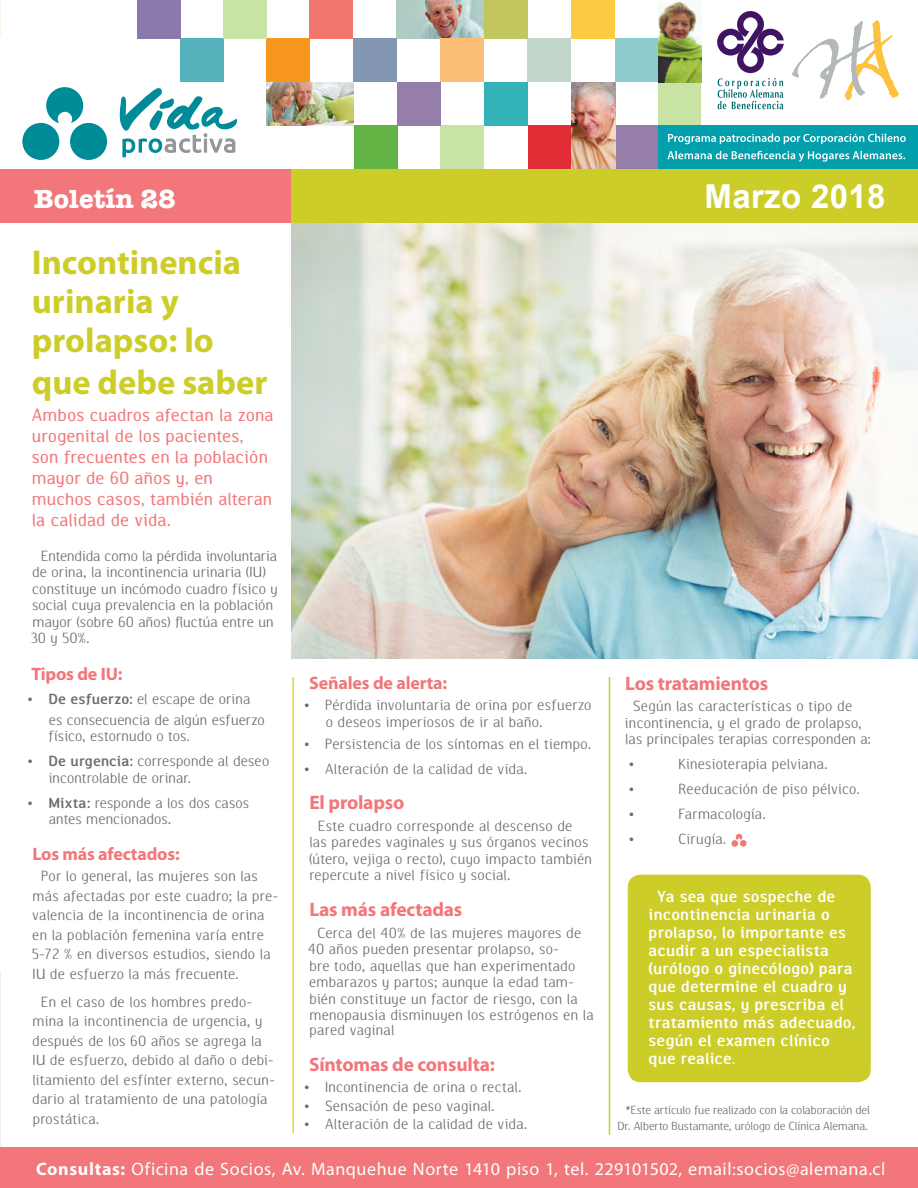
<style>
.page{position:relative;width:918px;height:1188px;background:#fff}
.page>*{position:absolute;margin:0;border:0;box-sizing:border-box;transform-origin:0 0}
.Texto{font:700 34.5px/39px "Myriad Pro";color:#cdcd2a}
.Título{font:700 33px "Arial";letter-spacing:.01em;color:#fff}
.Título-2{font:700 27px "American Typewriter";color:#fff}
.Titular{font:700 19.5px "Myriad Pro";letter-spacing:-.01em;color:#f2767a}
.Titular-2{font:18px/21px "Indo Sans 04";color:#f2787b}
.Titular-3{font:18px "Myriad Pro";letter-spacing:.03em;color:#fff}
.Titular-4{font:700 18px "Myriad Pro";letter-spacing:-.01em;color:#f2767a}
.Titular-5{font:700 16.5px/18px "Indo Sans 04";letter-spacing:.01em;color:#fff}
.Titular-6{font:300 15px/16.5px "Indo Sans 04";letter-spacing:.01em;color:#6b6b6e}
.Titular-7{font:300 12px/16.5px "Indo Sans 04";letter-spacing:-.005em;color:#6b6b6e;text-align:right}
.s1{font-weight:700}
.s2{font-weight:300}
</style>
<div class="page">
<div style="left:628px;top:875px;width:243px;height:207px;background:#cdcd2a;border-radius:13px"></div>
<img style="left:291px;top:223px;width:627px;height:436px">
<hr style="left:609px;top:677px;width:1px;height:458px;background:#cdcd2a">
<hr style="left:292px;top:677px;width:2px;height:456px;background:#eed611">
<div style="left:0;top:169px;width:292px;height:54px;background:#f2767a"></div>
<div style="left:659px;top:82px;width:42px;height:45px;background:#c9e3a4"></div>
<div style="left:441px;top:126px;width:43px;height:43px;background:#c9e3a4"></div>
<div style="left:354px;top:126px;width:43px;height:43px;background:#62b545"></div>
<img style="left:396px;top:0;width:88px;height:38px">
<div style="left:527px;top:39px;width:44px;height:43px;background:#c2d6cb"></div>
<div style="left:615px;top:39px;width:44px;height:43px;background:#8fccd0"></div>
<div style="left:484px;top:82px;width:44px;height:43px;background:#33b3b7"></div>
<div style="left:180px;top:39px;width:43px;height:43px;background:#54b2bd"></div>
<div style="left:266px;top:39px;width:44px;height:43px;background:#f7971d"></div>
<div style="left:353px;top:39px;width:44px;height:43px;background:#8397b2"></div>
<div style="left:615px;top:126px;width:44px;height:43px;background:#967eaa"></div>
<div style="left:528px;top:126px;width:43px;height:43px;background:#e12d35"></div>
<img style="left:571px;top:82px;width:44px;height:87px">
<img style="left:266px;top:82px;width:88px;height:43px">
<img style="left:659px;top:0;width:42px;height:82px">
<div style="left:440px;top:39px;width:44px;height:43px;background:#fcbe75"></div>
<div style="left:397px;top:82px;width:43px;height:43px;background:#967eaa"></div>
<div style="left:223px;top:0;width:44px;height:38px;background:#c9e3a4"></div>
<div style="left:571px;top:0;width:44px;height:38px;background:#fbcc41"></div>
<div style="left:310px;top:0;width:43px;height:38px;background:#f1766e"></div>
<div style="left:137px;top:0;width:43px;height:38px;background:#8a7aab"></div>
<div style="left:484px;top:0;width:43px;height:38px;background:#c1c65f"></div>
<div style="left:22px;top:123px;width:37px;height:37px;background:#008b98;border-radius:50%"></div>
<div style="left:70px;top:123px;width:37px;height:37px;background:#008b98;border-radius:50%"></div>
<svg style="left:46px;top:87px;width:37px;height:36px"></svg>
<svg style="left:120px;top:88px;width:117px;height:70px"></svg>
<div style="left:659px;top:126px;width:259px;height:43px;background:#02a0ad"></div>
<svg style="left:667px;top:151px;width:238px;height:11px"></svg>
<svg style="left:668px;top:134px;width:238px;height:10px"></svg>
<svg style="left:717px;top:11px;width:67px;height:98px"></svg>
<div style="left:0;top:1148px;width:918px;height:40px;background:#f2767a"></div>
<div style="left:732px;top:840px;width:6px;height:7px;background:#f2767a;border-radius:50%"></div>
<div style="left:740px;top:840px;width:7px;height:7px;background:#f2767a;border-radius:50%"></div>
<svg style="left:736px;top:834px;width:6px;height:7px"></svg>
<div style="left:292px;top:169px;width:626px;height:54px;background:#cdcd2a"></div>
<svg style="left:792px;top:20px;width:107px;height:80px"></svg>
<p class="Título-2" style="left:34px;top:176px;width:143px">Boletín 28</p>
<p class="Texto" style="left:32px;top:242px;width:211px">Incontinencia urinaria y</p>
<p class="Texto" style="left:32px;top:318px;width:237px;line-height:42px">prolapso: lo que debe saber</p>
<p class="Titular-2" style="left:32px;top:406px;width:243px">Ambos cuadros afectan la zona urogenital de los pacientes, son frecuentes en la población mayor de 60 años y, en muchos casos, también alteran la calidad de vida.</p>
<p class="Titular-6" style="left:31px;top:549px;width:248px;text-indent:11px">Entendida como la pérdida involuntaria de orina, la incontinencia urinaria (IU) constituye un incómodo cuadro físico y social cuya prevalencia en la población mayor (sobre 60 años) fluctúa entre un 30 y 50%.</p>
<p class="Titular-4" style="left:31px;top:663px;width:93px">Tipos de IU:</p>
<p class="Titular-6" style="left:49px;top:689px;width:218px;line-height:21px;text-indent:-21px">• <span class="s1">De esfuerzo:</span> el escape de orina es consecuencia de algún esfuerzo</p>
<p class="Titular-6" style="left:49px;top:729px;width:143px">físico, estornudo o tos.</p>
<p class="Titular-6" style="left:49px;top:754px;width:222px;text-indent:-21px">• <span class="s1">De urgencia:</span> corresponde al deseo incontrolable de orinar.</p>
<p class="Titular-6" style="left:49px;top:795px;width:202px;text-indent:-21px">• <span class="s1">Mixta:</span> responde a los dos casos antes mencionados.</p>
<p class="Titular-4" style="left:32px;top:842px;width:149px">Los más afectados:</p>
<p class="Titular-6" style="left:32px;top:867px;width:248px;line-height:19.5px;text-indent:9px">Por lo general, las mujeres son las más afectadas por este cuadro; la pre&shy;valencia de la incontinencia de orina en la población femenina varía entre 5-72 % en diversos estudios, siendo la IU de esfuerzo la más frecuente.</p>
<p class="Titular-6" style="left:32px;top:993px;width:244px;line-height:19.5px;text-indent:9px">En el caso de los hombres predo&shy;mina la incontinencia de urgencia, y después de los 60 años se agrega la<br>IU de esfuerzo, debido al daño o debi&shy;litamiento del esfínter externo, secun&shy;dario al tratamiento de una patología prostática.</p>
<p class="Título" style="left:705px;top:174px;width:182px">Marzo 2018</p>
<p class="Titular-4" style="left:309px;top:671px;width:140px">Señales de alerta:</p>
<p class="Titular-6" style="left:326px;top:698px;width:267px;text-indent:-21px">• Pérdida involuntaria de orina por esfuerzo o deseos imperiosos de ir al baño.</p>
<p class="Titular-6" style="left:304px;top:737px;width:289px">• Persistencia de los síntomas en el tiempo.</p>
<p class="Titular-6" style="left:304px;top:762px;width:225px">• Alteración de la calidad de vida.</p>
<p class="Titular" style="left:309px;top:790px;width:97px">El prolapso</p>
<p class="Titular-6" style="left:309px;top:819px;width:284px;text-indent:9px">Este cuadro corresponde al descenso de las paredes vaginales y sus órganos vecinos (útero, vejiga o recto), cuyo impacto también repercute a nivel físico y social.</p>
<p class="Titular" style="left:309px;top:897px;width:155px">Las más afectadas</p>
<p class="Titular-6" style="left:308px;top:925px;width:287px;text-indent:10px">Cerca del 40% de las mujeres mayores de 40 años pueden presentar prolapso, so-<br>bre todo, aquellas que han experimentado embarazos y partos; aunque la edad tam&shy;bién constituye un factor de riesgo, con la menopausia disminuyen los estrógenos en la</p>
<p class="Titular-6" style="left:310px;top:1023px;width:86px">pared vaginal</p>
<p class="Titular" style="left:309px;top:1051px;width:187px">Síntomas de consulta:</p>
<p class="Titular-6" style="left:304px;top:1080px;width:219px">• Incontinencia de orina o rectal.</p>
<p class="Titular-6" style="left:304px;top:1099px;width:192px">• Sensación de peso vaginal.</p>
<p class="Titular-6" style="left:304px;top:1116px;width:225px">• Alteración de la calidad de vida.</p>
<p class="Titular" style="left:625px;top:670px;width:144px">Los tratamientos</p>
<p class="Titular-6" style="left:625px;top:699px;width:248px;text-indent:8px">Según las características o tipo de incontinencia, y el grado de prolapso, las principales terapias corresponden a:</p>
<p class="Titular-6" style="left:629px;top:757px;width:7px">•</p>
<p class="Titular-6" style="left:679px;top:757px;width:151px">Kinesioterapia pelviana.</p>
<p class="Titular-6" style="left:629px;top:782px;width:7px">•</p>
<p class="Titular-6" style="left:679px;top:782px;width:183px">Reeducación de piso pélvico.</p>
<p class="Titular-6" style="left:629px;top:807px;width:7px">•</p>
<p class="Titular-6" style="left:679px;top:807px;width:89px">Farmacología.</p>
<p class="Titular-6" style="left:629px;top:832px;width:7px">•</p>
<p class="Titular-6" style="left:679px;top:832px;width:49px">Cirugía.</p>
<p class="Titular-5" style="left:649px;top:889px;width:208px;text-indent:8px">Ya sea que sospeche de incontinencia urinaria o prolapso, lo importante es acudir a un especialista (urólogo o ginecólogo) para que determine el cuadro y sus causas, y prescriba el tratamiento más adecuado, según el examen clínico que realice<span class="s2">.</span></p>
<p class="Titular-7" style="left:617px;top:1102px;width:254px">*Este artículo fue realizado con la colaboración del<br>Dr. Alberto Bustamante, urólogo de Clínica Alemana.</p>
<p class="Titular-3" style="left:36px;top:1158px;width:851px"><span class="s1">Consultas:</span> Oficina de Socios, Av. Manquehue Norte 1410 piso 1, tel. 229101502, email:socios@alemana.cl</p>
</div>
